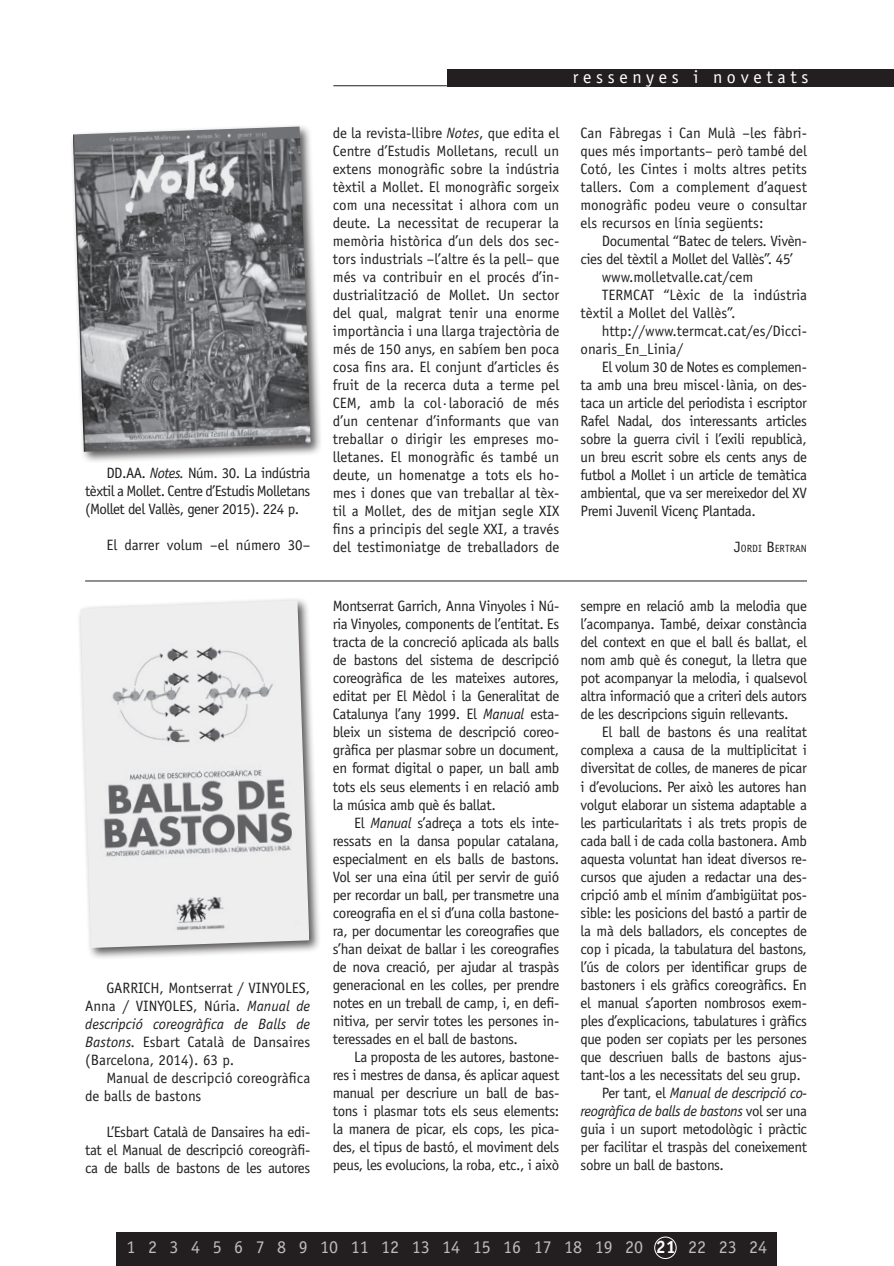
<style>
.page{position:relative;width:894px;height:1266px;background:#fff}
.page>*{position:absolute;margin:0;border:0;box-sizing:border-box;transform-origin:0 0}
.t1{font:18px "Officina Sans";color:#bcbdc0}
.t2{font:18px "Officina Sans";letter-spacing:.26em;color:#fff}
.ressenya{font:15px/18px "Officina Sans";letter-spacing:-.025em;color:#231f20;text-align:justify}
.ressenya-2{font:15px/18px "Officina Sans";color:#231f20}
.signatura{font:10.5px "Officina Sans";color:#231f20}
.s1{font-style:italic}
.s2{font-size:15px}
.s3{font-weight:700;color:#fff}
</style>
<div class="page">
<div style="left:117px;top:1232px;width:660px;height:34px;background:#231f20"></div>
<div style="left:447px;top:69px;width:446px;height:17px;background:#231f20"></div>
<hr style="left:333px;top:85px;width:114px;height:1px;background:#231f20">
<div style="left:654px;top:1236px;width:22px;height:22px;border:1px solid #fff;border-radius:50%"></div>
<hr style="left:85px;top:580px;width:722px;height:1px;background:#231f20">
<div style="left:70px;top:123px;width:253px;height:341px;background:#231f20;opacity:.75"></div>
<img style="left:73px;top:126px;width:237px;height:326px">
<div style="left:77px;top:597px;width:245px;height:363px;background:#231f20;opacity:.75"></div>
<img style="left:80px;top:600px;width:229px;height:348px">
<p class="ressenya" style="left:85px;top:464px;width:227px;text-indent:21px">DD.AA. <span class="s1">Notes.</span> Núm. 30. La indústria tèxtil a Mollet. Centre d’Estudis Molletans (Mollet del Vallès, gener 2015). 224 p.</p>
<p class="ressenya-2" style="left:106px;top:536px;width:205px">El darrer volum –el número 30–</p>
<p class="ressenya" style="left:85px;top:978px;width:227px;text-indent:21px">GARRICH, Montserrat / VINYOLES, Anna / VINYOLES, Núria. <span class="s1">Manual de descripció coreogràfica de Balls de Bastons.</span> Esbart Català de Dansaires (Barcelona, 2014). 63 p.</p>
<p class="ressenya-2" style="left:85px;top:1068px;width:226px;text-indent:21px">Manual de descripció coreogràfica de balls de bastons</p>
<p class="ressenya" style="left:85px;top:1122px;width:226px;text-indent:21px">L’Esbart Català de Dansaires ha edi&shy;tat el Manual de descripció coreogràfi&shy;ca de balls de bastons de les autores</p>
<p class="t2" style="left:573px;top:66px;width:237px">ressenyes i novetats</p>
<p class="ressenya" style="left:333px;top:124px;width:228px">de la revista-llibre <span class="s1">Notes</span>, que edita el Centre d’Estudis Molletans, recull un extens monogràfic sobre la indústria tèxtil a Mollet. El monogràfic sorgeix com una necessitat i alhora com un deute. La necessitat de recuperar la memòria històrica d’un dels dos sec&shy;tors industrials –l’altre és la pell– que més va contribuir en el procés d’in&shy;dustrialització de Mollet. Un sector del qual, malgrat tenir una enorme importància i una llarga trajectòria de més de 150 anys, en sabíem ben poca cosa fins ara. El conjunt d’articles és fruit de la recerca duta a terme pel CEM, amb la col·laboració de més d’un centenar d’informants que van treballar o dirigir les empreses mo&shy;lletanes. El monogràfic és també un deute, un homenatge a tots els ho&shy;mes i dones que van treballar al tèx&shy;til a Mollet, des de mitjan segle XIX fins a principis del segle XXI, a través del testimoniatge de treballadors de</p>
<p class="ressenya" style="left:580px;top:124px;width:228px">Can Fàbregas i Can Mulà –les fàbri&shy;ques més importants– però també del Cotó, les Cintes i molts altres petits tallers. Com a complement d’aquest monogràfic podeu veure o consultar els recursos en línia següents:</p>
<p class="ressenya" style="left:580px;top:232px;width:228px;text-indent:21px">Documental “Batec de telers. Vivèn&shy;cies del tèxtil a Mollet del Vallès”. 45’</p>
<p class="ressenya-2" style="left:601px;top:268px;width:153px">www.molletvalle.cat/cem</p>
<p class="ressenya-2" style="left:580px;top:286px;width:228px;text-indent:21px">TERMCAT “Lèxic de la indústria tèxtil a Mollet del Vallès”.</p>
<p class="ressenya-2" style="left:580px;top:322px;width:228px;text-indent:21px">http://www.termcat.cat/es/Dicci&shy;onaris_En_Linia/</p>
<p class="ressenya" style="left:580px;top:358px;width:228px;text-indent:21px">El volum 30 de Notes es complemen&shy;ta amb una breu miscel·lània, on des&shy;taca un article del periodista i escriptor Rafel Nadal, dos interessants articles sobre la guerra civil i l’exili republicà, un breu escrit sobre els cents anys de futbol a Mollet i un article de temàtica ambiental, que va ser mereixedor del XV Premi Juvenil Vicenç Plantada.</p>
<p class="signatura" style="left:734px;top:542px;width:74px"><span class="s2">J</span>ORDI <span class="s2">B</span> ERTRAN</p>
<p class="ressenya" style="left:333px;top:597px;width:228px">Montserrat Garrich, Anna Vinyoles i Nú&shy;ria Vinyoles, components de l’entitat. Es tracta de la concreció aplicada als balls de bastons del sistema de descripció coreogràfica de les mateixes autores, editat per El Mèdol i la Generalitat de Catalunya l’any 1999. El <span class="s1">Manual</span> esta&shy;bleix un sistema de descripció coreo&shy;gràfica per plasmar sobre un document, en format digital o paper, un ball amb tots els seus elements i en relació amb la música amb què és ballat.</p>
<p class="ressenya" style="left:333px;top:813px;width:228px;text-indent:21px">El <span class="s1">Manual</span> s’adreça a tots els inte&shy;ressats en la dansa popular catalana, especialment en els balls de bastons.<br>Vol ser una eina útil per servir de guió per recordar un ball, per transmetre una coreografia en el si d’una colla bastone&shy;ra, per documentar les coreografies que s’han deixat de ballar i les coreografies de nova creació, per ajudar al traspàs generacional en les colles, per prendre notes en un treball de camp, i, en defi&shy;nitiva, per servir totes les persones in&shy;teressades en el ball de bastons.</p>
<p class="ressenya" style="left:333px;top:1047px;width:228px;text-indent:21px">La proposta de les autores, bastone&shy;res i mestres de dansa, és aplicar aquest manual per descriure un ball de bas&shy;tons i plasmar tots els seus elements: la manera de picar, els cops, les pica&shy;des, el tipus de bastó, el moviment dels peus, les evolucions, la roba, etc., i això</p>
<p class="ressenya" style="left:580px;top:597px;width:228px">sempre en relació amb la melodia que l’acompanya. També, deixar constància del context en que el ball és ballat, el nom amb què és conegut, la lletra que pot acompanyar la melodia, i qualsevol altra informació que a criteri dels autors de les descripcions siguin rellevants.</p>
<p class="ressenya" style="left:580px;top:723px;width:228px;text-indent:21px">El ball de bastons és una realitat complexa a causa de la multiplicitat i diversitat de colles, de maneres de picar i d’evolucions. Per això les autores han volgut elaborar un sistema adaptable a les particularitats i als trets propis de cada ball i de cada colla bastonera. Amb aquesta voluntat han ideat diversos re&shy;cursos que ajuden a redactar una des&shy;cripció amb el mínim d’ambigüitat pos&shy;sible: les posicions del bastó a partir de la mà dels balladors, els conceptes de cop i picada, la tabulatura del bastons, l’ús de colors per identificar grups de bastoners i els gràfics coreogràfics. En el manual s’aporten nombrosos exem&shy;ples d’explicacions, tabulatures i gràfics que poden ser copiats per les persones que descriuen balls de bastons ajus&shy;tant-los a les necessitats del seu grup.</p>
<p class="ressenya" style="left:580px;top:1083px;width:228px;text-indent:21px">Per tant, el <span class="s1">Manual de descripció co&shy;reogràfica de balls de bastons</span> vol ser una guia i un suport metodològic i pràctic per facilitar el traspàs del coneixement sobre un ball de bastons.</p>
<p class="t1" style="left:127px;top:1236px;width:642px">1 2 3 4 5 6 7 8 9 10 11 12 13 14 15 16 17 18 19 20 <span class="s3">21</span> 22 23 24</p>
</div>
